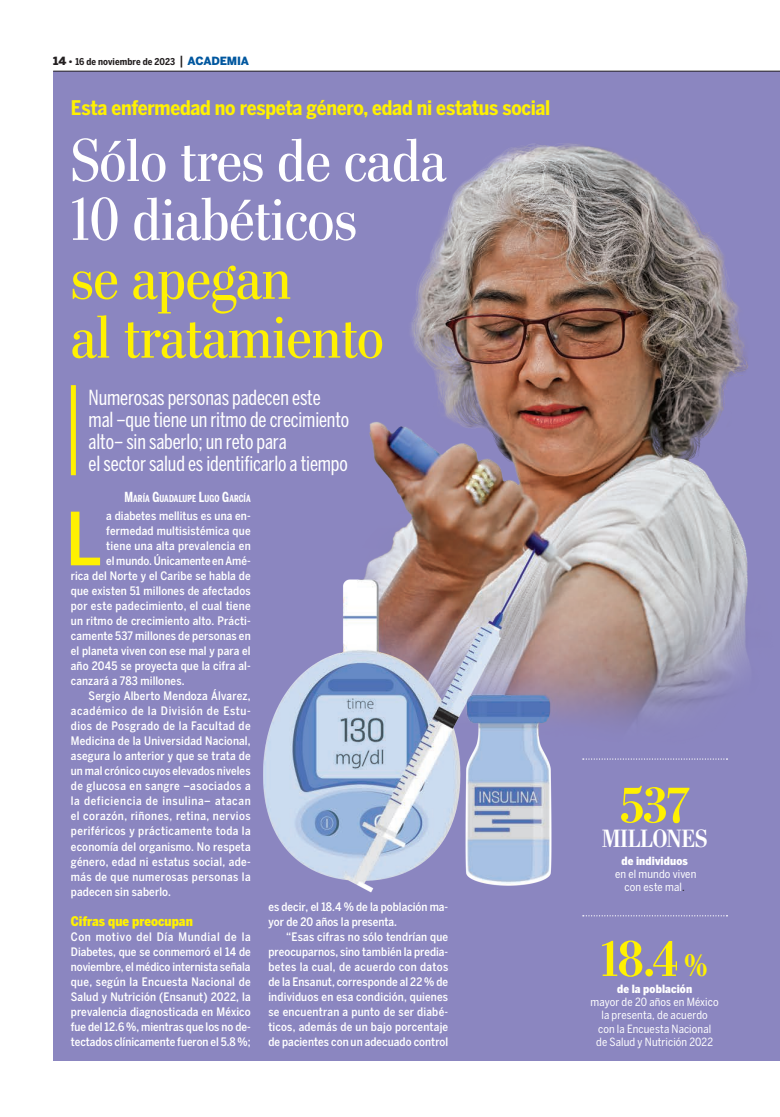
<style>
.page{position:relative;width:780px;height:1117px;background:#fff}
.page>*{position:absolute;margin:0;border:0;box-sizing:border-box;transform-origin:0 0}
.t1{font:500 72.38px "Benton Sans Cond";color:#fff101}
.t2{font:60.5px/58.9px "Stilson";color:#fff}
.t3{font:60.5px/58.9px "Stilson";color:#fff101}
.t4{font:700 50px "Stilson";color:#fff101}
.t5{font:700 25px "Stilson";letter-spacing:.005em;color:#fff;scale:.95 1}
.t6{font:20.62px/21.9px "Benton Sans Comp";letter-spacing:-.01em;color:#fff}
.t7{font:700 20px "Benton Sans Cond";letter-spacing:-.015em;color:#fff101}
.t8{font:900 13.12px "Benton Sans Cond";color:#fff101}
.t9{font:500 11.62px/15px "Benton Sans Cond";letter-spacing:.015em;color:#fff;text-align:justify}
.t10{font:500 11.62px "Benton Sans Cond";letter-spacing:.035em;color:#fff}
.t11{font:500 11.62px "Benton Sans Cond";letter-spacing:.05em;color:#fff}
.t12{font:500 11.62px "Benton Sans Cond";letter-spacing:-.005em;color:#fff}
.t13{font:11.25px/13.1px "Benton Sans Cond";letter-spacing:.01em;color:#fff;text-align:center}
.t14{font:900 11.25px "Benton Sans Cond";letter-spacing:.01em;color:#fff}
.t15{font:700 9.62px "Benton Sans Comp";letter-spacing:.005em;color:#fff}
.t16{font:700 9.38px "Benton Sans Cond";letter-spacing:.01em;color:#231f20}
.s1{font-family:"Benton Sans";font-weight:900;font-size:11.25px}
.s2{font-family:"Benton Sans";font-weight:900}
.s3{font-weight:500;font-size:12.5px}
.s4{font-family:"Benton Sans";font-weight:900;font-size:11.25px;color:#01579f}
.s5{font-size:13.75px}
.s6{color:#231f20}
.s7{font-size:31.25px}
</style>
<div class="page">
<img style="left:53px;top:70px;width:726px;height:991px">
<p class="t16" style="left:53px;top:56px;width:197px"><span class="s1">14</span> <span class="s2">•</span> 16 de noviembre de 2023 <span class="s3">|</span> <span class="s4">ACADEMIA</span></p>
<h3 class="t7" style="left:71px;top:96px;width:481px">Esta enfermedad no respeta género, edad ni estatus social</h3>
<h2 class="t2" style="left:71px;top:131px;width:377px">Sólo tres de cada<br>10 diabéticos</h2>
<h2 class="t3" style="left:71px;top:249px;width:314px">se apegan<br>al tratamiento</h2>
<h3 class="t6" style="left:89px;top:386px;width:262px">Numerosas personas padecen este mal –que tiene un ritmo de crecimiento alto– sin saberlo; un reto para<br>el sector salud es identificarlo a tiempo</h3>
<p class="t15" style="left:124px;top:493px;width:128px"><span class="s5">M</span>ARÍA <span class="s5">G</span>UADALUPE <span class="s5">L</span>UGO <span class="s5">G</span>ARCÍA</p>
<h1 class="t1" style="left:66px;top:496px;width:38px">L</h1>
<p class="t9" style="left:106px;top:508px;width:146px">a diabetes mellitus es una en-</p>
<p class="t9" style="left:106px;top:523px;width:146px">fermedad multisistémica que</p>
<p class="t9" style="left:106px;top:538px;width:146px">tiene una alta prevalencia en</p>
<p class="t12" style="left:106px;top:554px;width:146px">el mundo. Únicamente en Amé-</p>
<p class="t9" style="left:71px;top:568px;width:181px">rica del Norte y el Caribe se habla de</p>
<p class="t9" style="left:71px;top:583px;width:181px">que existen 51 millones de afectados</p>
<p class="t9" style="left:71px;top:598px;width:181px">por este padecimiento, el cual tiene</p>
<p class="t9" style="left:71px;top:613px;width:181px">un ritmo de crecimiento alto. Prácti-</p>
<p class="t9" style="left:71px;top:628px;width:181px">camente 537 millones de personas en</p>
<p class="t9" style="left:71px;top:643px;width:181px">el planeta viven con ese mal y para el</p>
<p class="t9" style="left:71px;top:658px;width:181px">año 2045 se proyecta que la cifra al-</p>
<p class="t9" style="left:71px;top:673px;width:115px">canzará a 783 millones.</p>
<p class="t9" style="left:89px;top:688px;width:164px">Sergio Alberto Mendoza Álvarez,</p>
<p class="t11" style="left:71px;top:704px;width:181px">académico de la División de Estu-</p>
<p class="t10" style="left:71px;top:719px;width:181px">dios de Posgrado de la Facultad de</p>
<p class="t9" style="left:71px;top:733px;width:181px">Medicina de la Universidad Nacional,</p>
<p class="t9" style="left:71px;top:748px;width:181px">asegura lo anterior y que se trata de</p>
<p class="t9" style="left:71px;top:763px;width:181px">un mal crónico cuyos elevados niveles</p>
<p class="t10" style="left:71px;top:779px;width:181px">de glucosa en sangre –asociados a</p>
<p class="t11" style="left:71px;top:794px;width:181px">la deficiencia de insulina– atacan</p>
<p class="t10" style="left:71px;top:809px;width:181px">el corazón, riñones, retina, nervios</p>
<p class="t9" style="left:71px;top:823px;width:181px">periféricos y prácticamente toda la</p>
<p class="t9" style="left:71px;top:838px;width:181px">economía del organismo. No respeta</p>
<p class="t9" style="left:71px;top:853px;width:181px">género, edad ni estatus social, ade-</p>
<p class="t10" style="left:71px;top:869px;width:181px">más de que numerosas personas la</p>
<p class="t9" style="left:71px;top:883px;width:102px">padecen sin saberlo.</p>
<p class="t8" style="left:71px;top:912px;width:123px">Cifras que preocupan</p>
<p class="t9" style="left:71px;top:928px;width:181px">Con motivo del Día Mundial de la Diabetes, que se conmemoró el 14 de noviembre, el médico internista señala que, según la Encuesta Nacional de Salud y Nutrición (Ensanut) 2022, la prevalencia diagnosticada en México fue del 12.6 %, mientras que los no de&shy;tectados clínicamente fueron el 5.8 %;</p>
<p class="t9" style="left:268px;top:898px;width:181px">es decir, el 18.4 % de la población ma&shy;yor de 20 años la presenta.</p>
<p class="t9" style="left:268px;top:928px;width:181px;text-indent:18px">“Esas cifras no sólo tendrían que preocuparnos, sino también la predia&shy;betes la cual, de acuerdo con datos de la Ensanut, corresponde al 22 % de individuos en esa condición, quienes se encuentran a punto de ser diabé&shy;ticos, además de un bajo porcentaje de pacientes con un adecuado control</p>
<h3 class="t4" style="left:620px;top:775px;width:70px">537</h3>
<h3 class="t5" style="left:602px;top:823px;width:112px">MILLONES</h3>
<p class="t14" style="left:621px;top:854px;width:68px">de individuos</p>
<p class="t13" style="left:615px;top:867px;width:83px">en el mundo viven con este mal<span class="s6">.</span></p>
<h3 class="t4" style="left:601px;top:929px;width:108px">18.4 <span class="s7">%</span></h3>
<p class="t14" style="left:617px;top:982px;width:77px">de la población</p>
<p class="t13" style="left:590px;top:995px;width:130px">mayor de 20 años en México la presenta, de acuerdo<br>con la Encuesta Nacional<br>de Salud y Nutrición 2022</p>
</div>
